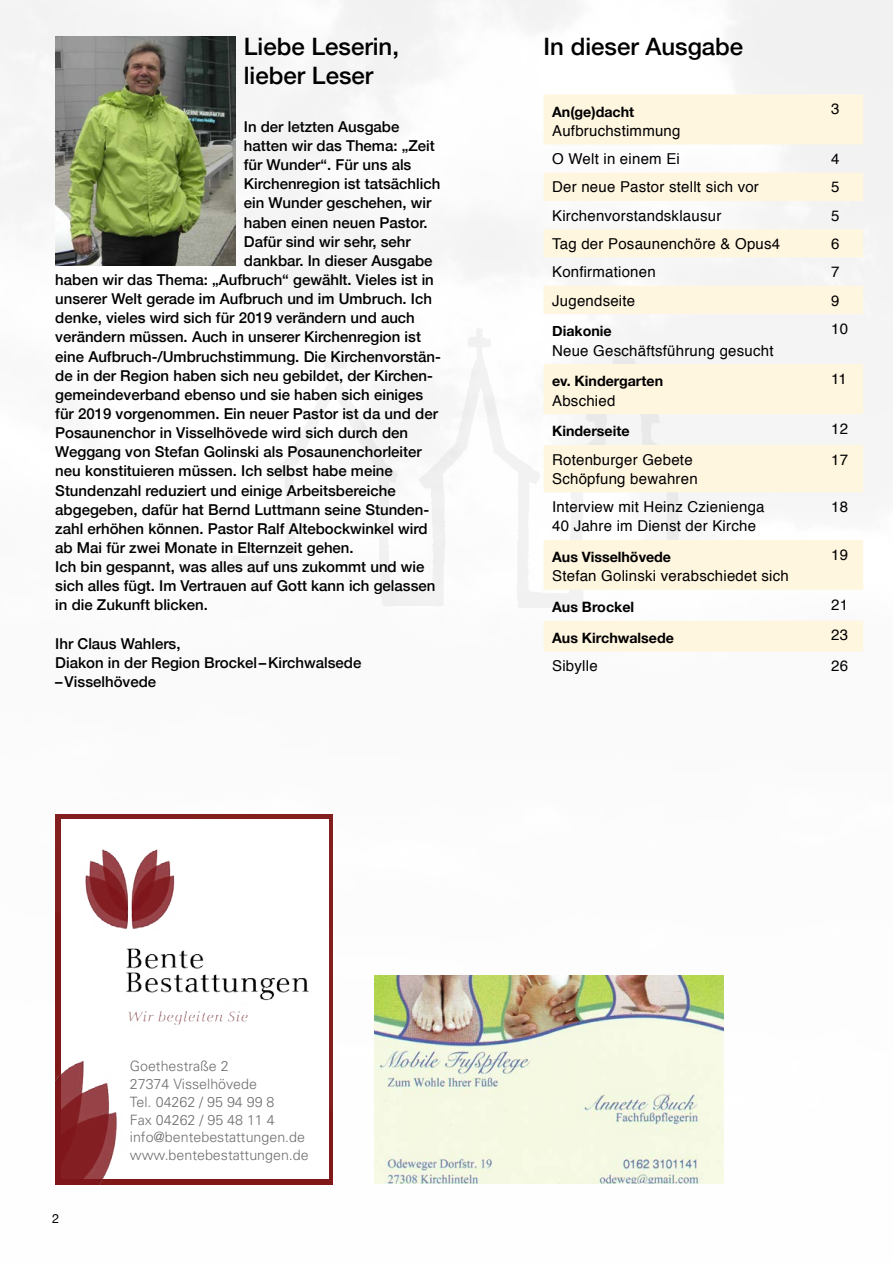
<style>
.page{position:relative;width:893px;height:1263px;background:#fff}
.page>*{position:absolute;margin:0;border:0;box-sizing:border-box;transform-origin:0 0}
.t1{font:500 24px "Helvetica Neue";color:#000}
.t2{font:500 15px/19.2px "Helvetica Neue";color:#000}
.t3{font:15px/19.2px "Helvetica";letter-spacing:.015em;color:#000}
.t4{font:300 14.25px/17.9px "Univers";color:#706f6f}
.t5{font:700 14.25px "Helvetica Neue";color:#000}
.t6{font:12.75px "Helvetica Neue";color:#000}
</style>
<div class="page">
<img style="left:0;top:0;width:893px;height:1185px">
<img style="left:103px;top:325px;width:441px;height:282px">
<img style="left:55px;top:36px;width:180px;height:230px">
<img style="left:55px;top:814px;width:278px;height:370px">
<div style="left:61px;top:819px;width:267px;height:360px;background:#fff"></div>
<img style="left:58px;top:826px;width:251px;height:199px">
<img style="left:55px;top:1015px;width:91px;height:169px">
<img style="left:374px;top:975px;width:350px;height:209px">
<svg style="left:544px;top:94px;width:319px;height:558px;fill:#fff6e0"></svg>
<h1 class="t1" style="left:244px;top:27px;width:157px">Liebe Leserin,</h1>
<h1 class="t1" style="left:544px;top:27px;width:201px">In dieser Ausgabe</h1>
<h1 class="t1" style="left:244px;top:56px;width:131px">lieber Leser</h1>
<p class="t2" style="left:244px;top:116px;width:157px">In der letzten Ausgabe</p>
<p class="t2" style="left:244px;top:135px;width:192px">hatten wir das Thema: „Zeit</p>
<p class="t2" style="left:244px;top:154px;width:169px">für Wunder“. Für uns als</p>
<p class="t2" style="left:244px;top:173px;width:198px">Kirchenregion ist tatsächlich</p>
<p class="t2" style="left:244px;top:192px;width:189px">ein Wunder geschehen, wir</p>
<p class="t2" style="left:244px;top:211px;width:185px">haben einen neuen Pastor.</p>
<p class="t2" style="left:244px;top:231px;width:169px">Dafür sind wir sehr, sehr</p>
<p class="t2" style="left:244px;top:250px;width:190px">dankbar. In dieser Ausgabe</p>
<p class="t2" style="left:55px;top:269px;width:380px">haben wir das Thema: „Aufbruch“ gewählt. Vieles ist in</p>
<p class="t2" style="left:55px;top:288px;width:378px">unserer Welt gerade im Aufbruch und im Umbruch. Ich</p>
<p class="t2" style="left:55px;top:307px;width:361px">denke, vieles wird sich für 2019 verändern und auch</p>
<p class="t2" style="left:55px;top:326px;width:367px">verändern müssen. Auch in unserer Kirchenregion ist</p>
<p class="t2" style="left:55px;top:345px;width:387px">eine Aufbruch-/Umbruchstimmung. Die Kirchenvorstän-</p>
<p class="t2" style="left:55px;top:364px;width:379px">de in der Region haben sich neu gebildet, der Kirchen-</p>
<p class="t2" style="left:55px;top:384px;width:369px">gemeindeverband ebenso und sie haben sich einiges</p>
<p class="t2" style="left:55px;top:403px;width:384px">für 2019 vorgenommen. Ein neuer Pastor ist da und der</p>
<p class="t2" style="left:55px;top:422px;width:354px">Posaunenchor in Visselhövede wird sich durch den</p>
<p class="t2" style="left:55px;top:441px;width:368px">Weggang von Stefan Golinski als Posaunenchorleiter</p>
<p class="t2" style="left:55px;top:460px;width:339px">neu konstituieren müssen. Ich selbst habe meine</p>
<p class="t2" style="left:55px;top:479px;width:342px">Stundenzahl reduziert und einige Arbeitsbereiche</p>
<p class="t2" style="left:55px;top:498px;width:375px">abgegeben, dafür hat Bernd Luttmann seine Stunden-</p>
<p class="t2" style="left:55px;top:518px;width:374px">zahl erhöhen können. Pastor Ralf Altebockwinkel wird</p>
<p class="t2" style="left:55px;top:537px;width:300px">ab Mai für zwei Monate in Elternzeit gehen.</p>
<p class="t2" style="left:55px;top:556px;width:371px">Ich bin gespannt, was alles auf uns zukommt und wie</p>
<p class="t2" style="left:55px;top:575px;width:382px">sich alles fügt. Im Vertrauen auf Gott kann ich gelassen</p>
<p class="t2" style="left:55px;top:594px;width:154px">in die Zukunft blicken.</p>
<p class="t2" style="left:55px;top:632px;width:308px">Ihr Claus Wahlers,<br>Diakon in der Region Brockel –Kirchwalsede –Visselhövede</p>
<p class="t5" style="left:552px;top:101px;width:84px">An(ge)dacht</p>
<p class="t3" style="left:552px;top:122px;width:130px">Aufbruchstimmung</p>
<p class="t3" style="left:831px;top:100px;width:10px">3</p>
<p class="t3" style="left:552px;top:150px;width:129px">O Welt in einem Ei</p>
<p class="t3" style="left:831px;top:150px;width:10px">4</p>
<p class="t3" style="left:552px;top:178px;width:208px">Der neue Pastor stellt sich vor</p>
<p class="t3" style="left:831px;top:178px;width:10px">5</p>
<p class="t3" style="left:552px;top:206px;width:171px">Kirchenvorstandsklausur</p>
<p class="t3" style="left:831px;top:206px;width:10px">5</p>
<p class="t3" style="left:552px;top:235px;width:230px">Tag der Posaunenchöre &amp; Opus4</p>
<p class="t3" style="left:831px;top:235px;width:10px">6</p>
<p class="t3" style="left:552px;top:263px;width:105px">Konfirmationen</p>
<p class="t3" style="left:831px;top:263px;width:10px">7</p>
<p class="t3" style="left:552px;top:291px;width:85px">Jugendseite</p>
<p class="t3" style="left:831px;top:291px;width:10px">9</p>
<p class="t5" style="left:552px;top:320px;width:61px">Diakonie</p>
<p class="t3" style="left:552px;top:341px;width:223px">Neue Geschäftsführung gesucht</p>
<p class="t3" style="left:831px;top:319px;width:18px">10</p>
<p class="t5" style="left:552px;top:370px;width:112px">ev. Kindergarten</p>
<p class="t3" style="left:552px;top:391px;width:65px">Abschied</p>
<p class="t3" style="left:831px;top:369px;width:17px">11</p>
<p class="t5" style="left:552px;top:420px;width:79px">Kinderseite</p>
<p class="t3" style="left:831px;top:419px;width:18px">12</p>
<p class="t3" style="left:552px;top:450px;width:147px">Rotenburger Gebete<br>Schöpfung bewahren</p>
<p class="t3" style="left:831px;top:450px;width:18px">17</p>
<p class="t3" style="left:552px;top:498px;width:214px">Interview mit Heinz Czienienga<br>40 Jahre im Dienst der Kirche</p>
<p class="t3" style="left:831px;top:498px;width:18px">18</p>
<p class="t5" style="left:552px;top:546px;width:121px">Aus Visselhövede</p>
<p class="t3" style="left:552px;top:567px;width:238px">Stefan Golinski verabschiedet sich</p>
<p class="t3" style="left:831px;top:545px;width:18px">19</p>
<p class="t5" style="left:552px;top:596px;width:84px">Aus Brockel</p>
<p class="t3" style="left:831px;top:595px;width:18px">21</p>
<p class="t5" style="left:552px;top:627px;width:123px">Aus Kirchwalsede</p>
<p class="t3" style="left:831px;top:626px;width:18px">23</p>
<p class="t3" style="left:552px;top:657px;width:47px">Sibylle</p>
<p class="t3" style="left:831px;top:657px;width:18px">26</p>
<p class="t6" style="left:52px;top:1209px;width:9px">2</p>
<p class="t4" style="left:130px;top:1057px;width:180px">Goethestraße 2<br>27374 Visselhövede<br>Tel. 04262 / 95 94 99 8<br>Fax 04262 / 95 48 11 4 info@bentebestattungen.de www.bentebestattungen.de</p>
</div>
